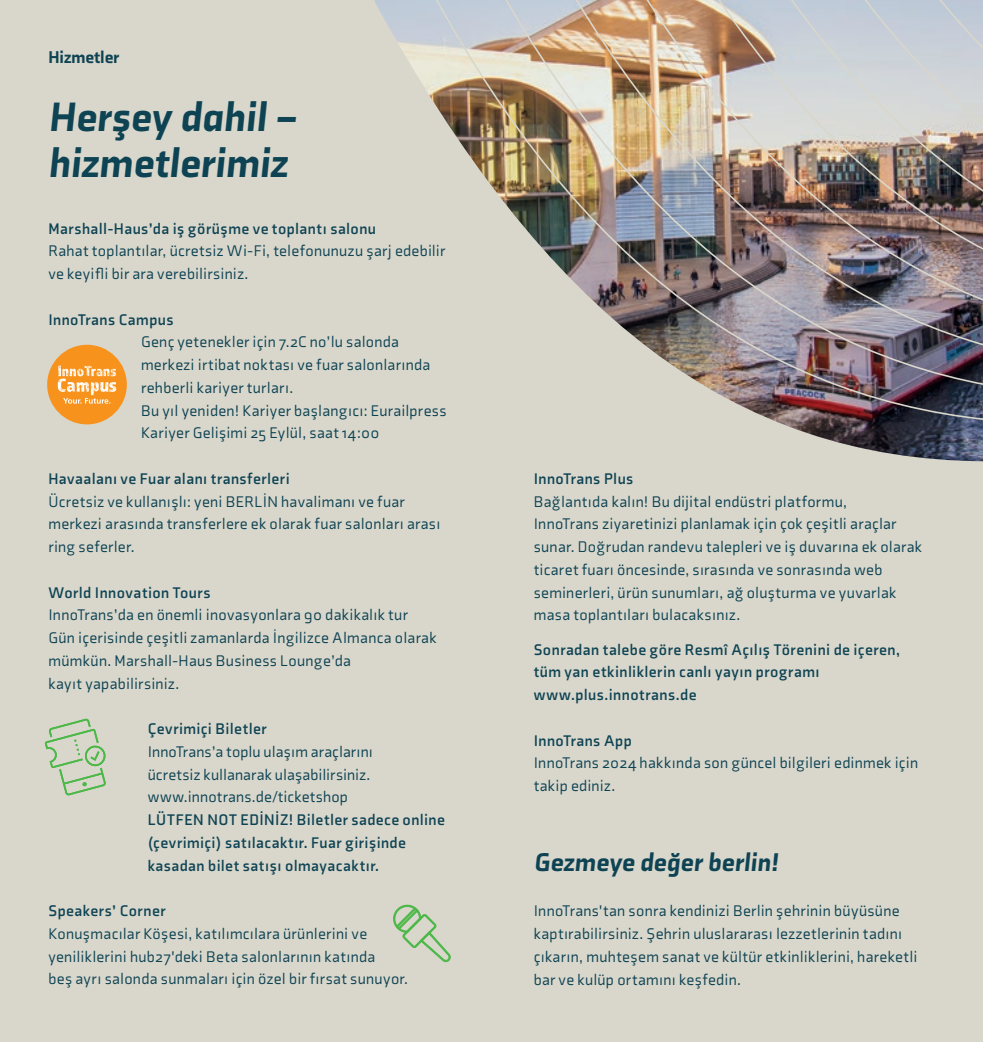
<style>
.page{position:relative;width:983px;height:1042px;background:#fff}
.page>*{position:absolute;margin:0;border:0;box-sizing:border-box;transform-origin:0 0}
.t1{font:italic 900 42px/45.5px "Axia";color:#0e4354}
.t2{font:italic 900 26.25px "Axia";letter-spacing:.005em;color:#0e4354}
.t3{font:900 17.5px "Axia";color:#0e4354}
.t4{font:15.75px/22.8px "Axia";letter-spacing:.02em;color:#0e4354}
.t5{font:700 15.75px/22.8px "Axia";letter-spacing:.03em;color:#0e4354}
</style>
<div class="page">
<div style="left:0;top:0;width:506px;height:1042px;background:#d9d7cb"></div>
<div style="left:471px;top:0;width:511px;height:1042px;background:#d9d7cb"></div>
<img style="left:404px;top:0;width:578px;height:462px">
<svg style="left:393px;top:905px;width:58px;height:57px"></svg>
<svg style="left:45px;top:718px;width:61px;height:78px"></svg>
<div style="left:47px;top:345px;width:80px;height:79px;background:#f7931d;border-radius:50%"></div>
<svg style="left:58px;top:365px;width:58px;height:39px"></svg>
<p class="t3" style="left:48px;top:46px;width:72px">Hizmetler</p>
<h1 class="t1" style="left:48px;top:94px;width:249px">Herşey dahil – hizmetlerimiz</h1>
<p class="t5" style="left:48px;top:217px;width:329px">Marshall-Haus’da iş görüşme ve toplantı salonu</p>
<p class="t4" style="left:48px;top:240px;width:398px">Rahat toplantılar, ücretsiz Wi-Fi, telefonunuzu şarj edebilir ve keyifli bir ara verebilirsiniz.</p>
<p class="t5" style="left:48px;top:308px;width:127px">InnoTrans Campus</p>
<p class="t4" style="left:141px;top:331px;width:307px">Genç yetenekler için 7.2C no’lu salonda merkezi irtibat noktası ve fuar salonlarında rehberli kariyer turları.<br>Bu yıl yeniden! Kariyer başlangıcı: Eurailpress Kariyer Gelişimi 25 Eylül, saat 14:00</p>
<p class="t5" style="left:48px;top:467px;width:243px">Havaalanı ve Fuar alanı transferleri</p>
<p class="t4" style="left:48px;top:490px;width:393px">Ücretsiz ve kullanışlı: yeni BERLİN havalimanı ve fuar merkezi arasında transferlere ek olarak fuar salonları arası ring seferler.</p>
<p class="t5" style="left:48px;top:581px;width:164px">World Innovation Tours</p>
<p class="t4" style="left:48px;top:604px;width:390px">InnoTrans’da en önemli inovasyonlara 90 dakikalık tur Gün içerisinde çeşitli zamanlarda İngilizce Almanca olarak mümkün. Marshall-Haus Business Lounge’da<br>kayıt yapabilirsiniz.</p>
<p class="t5" style="left:148px;top:717px;width:120px">Çevrimiçi Biletler</p>
<p class="t4" style="left:148px;top:740px;width:227px">InnoTrans’a toplu ulaşım araçlarını ücretsiz kullanarak ulaşabilirsiniz. www.innotrans.de/ticketshop</p>
<p class="t5" style="left:148px;top:808px;width:298px">LÜTFEN NOT EDİNİZ! Biletler sadece online (çevrimiçi) satılacaktır. Fuar girişinde kasadan bilet satışı olmayacaktır.</p>
<p class="t5" style="left:48px;top:899px;width:119px">Speakers’ Corner</p>
<p class="t4" style="left:48px;top:922px;width:361px">Konuşmacılar Köşesi, katılımcılara ürünlerini ve yeniliklerini hub27'deki Beta salonlarının katında<br>beş ayrı salonda sunmaları için özel bir fırsat sunuyor.</p>
<p class="t5" style="left:533px;top:467px;width:101px">InnoTrans Plus</p>
<p class="t4" style="left:533px;top:490px;width:390px">Bağlantıda kalın! Bu dijital endüstri platformu,<br>InnoTrans ziyaretinizi planlamak için çok çeşitli araçlar sunar. Doğrudan randevu talepleri ve iş duvarına ek olarak ticaret fuarı öncesinde, sırasında ve sonrasında web seminerleri, ürün sunumları, ağ oluşturma ve yuvarlak masa toplantıları bulacaksınız.</p>
<p class="t5" style="left:533px;top:638px;width:368px">Sonradan talebe göre Resmî Açılış Törenini de içeren, tüm yan etkinliklerin canlı yayın programı www.plus.innotrans.de</p>
<p class="t5" style="left:533px;top:729px;width:100px">InnoTrans App</p>
<p class="t4" style="left:533px;top:751px;width:386px">InnoTrans 2024 hakkında son güncel bilgileri edinmek için takip ediniz.</p>
<h2 class="t2" style="left:533px;top:846px;width:246px">Gezmeye değer berlin!</h2>
<p class="t4" style="left:533px;top:899px;width:385px">InnoTrans'tan sonra kendinizi Berlin şehrinin büyüsüne kaptırabilirsiniz. Şehrin uluslararası lezzetlerinin tadını çıkarın, muhteşem sanat ve kültür etkinliklerini, hareketli bar ve kulüp ortamını keşfedin.</p>
</div>
